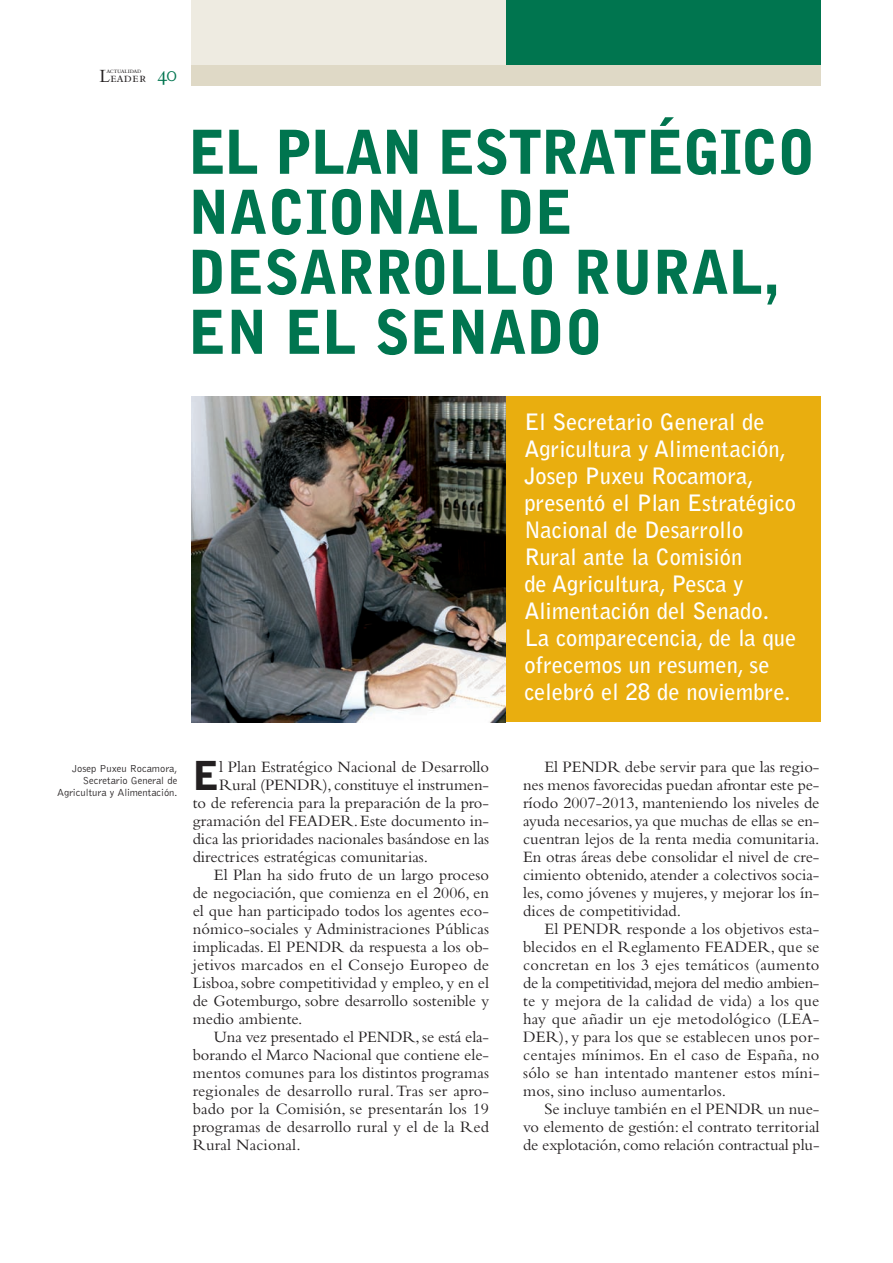
<style>
.page{position:relative;width:893px;height:1263px;background:#fff}
.page>*{position:absolute;margin:0;border:0;box-sizing:border-box;transform-origin:0 0}
.t1{font:900 60px/60px "Bell Gothic";color:#00754f;scale:.95 1}
.t2{font:900 39.6px "Bell Gothic";color:#231f20}
.t3{font:700 22.5px/27px "Bell Gothic";color:#fff}
.t4{font:22.5px "Bembo SC";color:#00754f}
.t5{font:16.5px/18px "Bembo";color:#231f20;text-align:justify}
.t6{font:14.25px "Bembo SC";letter-spacing:.015em;color:#231f20}
.t7{font:300 10.5px/12px "Bell Gothic";color:#231f20;text-align:right}
.t8{font:7.5px "Bembo SC";letter-spacing:-.04em;color:#231f20}
.s1{font-size:19.5px}
</style>
<div class="page">
<div style="left:506px;top:397px;width:314px;height:325px;background:#e9ae0f"></div>
<div style="left:191px;top:65px;width:630px;height:21px;background:#dfd9c6"></div>
<div style="left:191px;top:0;width:315px;height:65px;background:#eeebe1"></div>
<div style="left:506px;top:0;width:314px;height:65px;background:#00754f"></div>
<img style="left:191px;top:397px;width:315px;height:325px">
<p class="t8" style="left:107px;top:66px;width:36px">actualidad</p>
<p class="t6" style="left:100px;top:69px;width:48px"><span class="s1">L</span>eader</p>
<h3 class="t4" style="left:157px;top:60px;width:22px">40</h3>
<h1 class="t1" style="left:188px;top:126px;width:661px">EL PLAN ESTRATÉGICO<br>NACIONAL DE<br>DESARROLLO RURAL,<br>EN EL SENADO</h1>
<p class="t3" style="left:524px;top:410px;width:274px">El Secretario General de<br>Agricultura y Alimentación,<br>Josep Puxeu Rocamora, presentó el Plan Estratégico<br>Nacional de Desarrollo<br>Rural ante la Comisión<br>de Agricultura, Pesca y<br>Alimentación del Senado.<br>La comparecencia, de la que ofrecemos un resumen, se celebró el 28 de noviembre.</p>
<p class="t7" style="left:57px;top:762px;width:122px">Josep Puxeu Rocamora,<br>Secretario General de<br>Agricultura y Alimentación.</p>
<h2 class="t2" style="left:193px;top:759px;width:28px">E</h2>
<p class="t5" style="left:219px;top:759px;width:271px">l Plan Estratégico Nacional de Desarrollo</p>
<p class="t5" style="left:219px;top:777px;width:271px">Rural (PENDR),constituye el instrumen-</p>
<p class="t5" style="left:193px;top:795px;width:298px">to de referencia para la preparación de la pro-</p>
<p class="t5" style="left:193px;top:813px;width:298px">gramación del FEADER.Este documento in-</p>
<p class="t5" style="left:193px;top:831px;width:298px">dica las prioridades nacionales basándose en las</p>
<p class="t5" style="left:193px;top:849px;width:237px">directrices estratégicas comunitarias.</p>
<p class="t5" style="left:214px;top:867px;width:277px">El Plan ha sido fruto de un largo proceso</p>
<p class="t5" style="left:193px;top:885px;width:298px">de negociación, que comienza en el 2006, en</p>
<p class="t5" style="left:193px;top:903px;width:298px">el que han participado todos los agentes eco-</p>
<p class="t5" style="left:193px;top:921px;width:298px">nómico-sociales y Administraciones Públicas</p>
<p class="t5" style="left:193px;top:939px;width:298px">implicadas. El PENDR da respuesta a los ob-</p>
<p class="t5" style="left:193px;top:957px;width:298px">jetivos marcados en el Consejo Europeo de</p>
<p class="t5" style="left:193px;top:975px;width:298px">Lisboa, sobre competitividad y empleo, y en el</p>
<p class="t5" style="left:193px;top:993px;width:298px">de Gotemburgo, sobre desarrollo sostenible y</p>
<p class="t5" style="left:193px;top:1011px;width:111px">medio ambiente.</p>
<p class="t5" style="left:214px;top:1029px;width:277px">Una vez presentado el PENDR,se está ela-</p>
<p class="t5" style="left:193px;top:1047px;width:298px">borando el Marco Nacional que contiene ele-</p>
<p class="t5" style="left:193px;top:1065px;width:298px">mentos comunes para los distintos programas</p>
<p class="t5" style="left:193px;top:1083px;width:298px">regionales de desarrollo rural.Tras ser apro-</p>
<p class="t5" style="left:193px;top:1101px;width:298px">bado por la Comisión, se presentarán los 19</p>
<p class="t5" style="left:193px;top:1119px;width:298px">programas de desarrollo rural y el de la Red</p>
<p class="t5" style="left:193px;top:1137px;width:109px">Rural Nacional.</p>
<p class="t5" style="left:523px;top:759px;width:298px;text-indent:21px">El PENDR debe servir para que las regio&shy;nes menos favorecidas puedan afrontar este pe&shy;ríodo 2007-2013, manteniendo los niveles de ayuda necesarios,ya que muchas de ellas se en&shy;cuentran lejos de la renta media comunitaria.<br>En otras áreas debe consolidar el nivel de cre&shy;cimiento obtenido, atender a colectivos socia&shy;les, como jóvenes y mujeres, y mejorar los ín&shy;dices de competitividad.</p>
<p class="t5" style="left:523px;top:921px;width:298px;text-indent:21px">El PENDR responde a los objetivos esta&shy;blecidos en el Reglamento FEADER, que se concretan en los 3 ejes temáticos (aumento de la competitividad,mejora del medio ambien&shy;te y mejora de la calidad de vida) a los que hay que añadir un eje metodológico (LEA-DER), y para los que se establecen unos por&shy;centajes mínimos. En el caso de España, no sólo se han intentado mantener estos míni&shy;mos, sino incluso aumentarlos.</p>
<p class="t5" style="left:523px;top:1101px;width:298px;text-indent:21px">Se incluye también en el PENDR un nue&shy;vo elemento de gestión: el contrato territorial de explotación,como relación contractual plu-</p>
</div>
